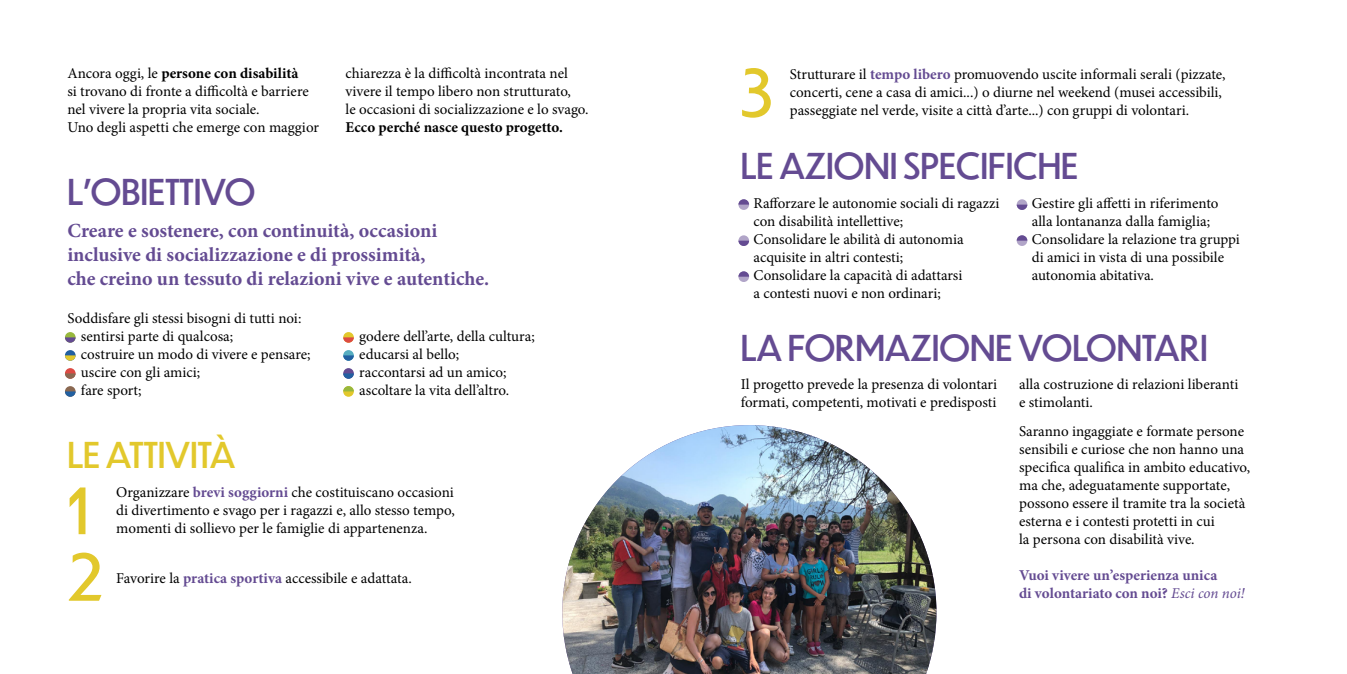
<style>
.page{position:relative;width:1347px;height:674px;background:#fff}
.page>*{position:absolute;margin:0;border:0;box-sizing:border-box;transform-origin:0 0}
.t1{font:62.5px "Dunbar Low";color:#e2c82c}
.t2{font:35px "Dunbar Low";color:#644b92}
.t3{font:35px "Dunbar Low";color:#e2c82c}
.t4{font:700 20px/24px "Minion Pro";color:#644b92}
.t5{font:15px/18px "Minion Pro";color:#000}
.t6{font:700 15px/18px "Minion Pro";color:#644b92}
.t7{font:700 15px "Minion Pro";color:#000}
.s1{font-weight:700}
.s2{font-weight:700;color:#644b92}
.s3{font-weight:400;font-style:italic}
</style>
<div class="page">
<div style="left:65px;top:368px;width:11px;height:10px;background:#dd4a43;border-radius:50%"></div>
<svg style="left:65px;top:373px;width:11px;height:5px"></svg>
<svg style="left:343px;top:386px;width:11px;height:10px"></svg>
<svg style="left:343px;top:386px;width:11px;height:5px"></svg>
<div style="left:343px;top:350px;width:11px;height:10px;background:#57aec1;border-radius:50%"></div>
<svg style="left:343px;top:355px;width:11px;height:5px"></svg>
<div style="left:343px;top:332px;width:11px;height:10px;background:#e2c82c;border-radius:50%"></div>
<svg style="left:343px;top:337px;width:11px;height:5px"></svg>
<div style="left:65px;top:386px;width:11px;height:10px;background:#8a6851;border-radius:50%"></div>
<svg style="left:65px;top:391px;width:11px;height:5px"></svg>
<div style="left:343px;top:368px;width:11px;height:10px;background:#644b92;border-radius:50%"></div>
<svg style="left:343px;top:373px;width:11px;height:5px"></svg>
<div style="left:65px;top:350px;width:11px;height:10px;background:#2260a1;border-radius:50%"></div>
<svg style="left:65px;top:355px;width:11px;height:5px"></svg>
<div style="left:65px;top:332px;width:11px;height:10px;background:#98b83d;border-radius:50%"></div>
<svg style="left:65px;top:337px;width:11px;height:5px"></svg>
<div style="left:738px;top:235px;width:11px;height:11px;background:#b1a5c8;border-radius:50%"></div>
<svg style="left:738px;top:240px;width:11px;height:6px"></svg>
<svg style="left:738px;top:199px;width:11px;height:11px"></svg>
<svg style="left:738px;top:199px;width:11px;height:5px"></svg>
<svg style="left:738px;top:271px;width:11px;height:11px"></svg>
<svg style="left:738px;top:271px;width:11px;height:5px"></svg>
<svg style="left:1016px;top:199px;width:11px;height:11px"></svg>
<svg style="left:1016px;top:204px;width:11px;height:6px"></svg>
<svg style="left:1016px;top:235px;width:11px;height:11px"></svg>
<svg style="left:1016px;top:235px;width:11px;height:5px"></svg>
<img style="left:562px;top:425px;width:374px;height:248px">
<p class="t5" style="left:67px;top:65px;width:253px">Ancora oggi, le <span class="s1">persone con disabilità<br></span>si trovano di fronte a difficoltà e barriere nel vivere la propria vita sociale.<br>Uno degli aspetti che emerge con maggior</p>
<p class="t5" style="left:345px;top:65px;width:244px">chiarezza è la difficoltà incontrata nel vivere il tempo libero non strutturato,<br>le occasioni di socializzazione e lo svago.</p>
<p class="t7" style="left:345px;top:117px;width:219px">Ecco perché nasce questo progetto.</p>
<h2 class="t2" style="left:67px;top:166px;width:189px">L’OBIETTIVO</h2>
<h3 class="t4" style="left:67px;top:218px;width:423px">Creare e sostenere, con continuità, occasioni inclusive di socializzazione e di prossimità,<br>che creino un tessuto di relazioni vive e autentiche.</h3>
<p class="t5" style="left:81px;top:309px;width:231px;text-indent:-14px">Soddisfare gli stessi bisogni di tutti noi: sentirsi parte di qualcosa;<br>costruire un modo di vivere e pensare; uscire con gli amici;<br>fare sport;</p>
<p class="t5" style="left:359px;top:327px;width:177px">godere dell’arte, della cultura; educarsi al bello;<br>raccontarsi ad un amico; ascoltare la vita dell’altro.</p>
<h2 class="t3" style="left:67px;top:429px;width:169px">LE ATTIVITÀ</h2>
<h1 class="t1" style="left:67px;top:465px;width:24px">1</h1>
<p class="t5" style="left:116px;top:483px;width:340px;text-align:justify">Organizzare <span class="s2">brevi soggiorni</span> che costituiscano occasioni di divertimento e svago per i ragazzi e, allo stesso tempo, momenti di sollievo per le famiglie di appartenenza.</p>
<h1 class="t1" style="left:67px;top:531px;width:38px">2</h1>
<p class="t5" style="left:116px;top:569px;width:297px">Favorire la <span class="s2">pratica sportiva</span> accessibile e adattata.</p>
<h1 class="t1" style="left:741px;top:47px;width:33px">3</h1>
<p class="t5" style="left:790px;top:65px;width:437px">Strutturare il <span class="s2">tempo libero</span> promuovendo uscite informali serali (pizzate, concerti, cene a casa di amici...) o diurne nel weekend (musei accessibili, passeggiate nel verde, visite a città d’arte...) con gruppi di volontari.</p>
<h2 class="t2" style="left:741px;top:141px;width:339px">LE AZIONI SPECIFICHE</h2>
<p class="t5" style="left:753px;top:194px;width:247px">Rafforzare le autonomie sociali di ragazzi con disabilità intellettive;<br>Consolidare le abilità di autonomia acquisite in altri contesti;<br>Consolidare la capacità di adattarsi<br>a contesti nuovi e non ordinari;</p>
<p class="t5" style="left:1031px;top:194px;width:210px">Gestire gli affetti in riferimento alla lontananza dalla famiglia;<br>Consolidare la relazione tra gruppi di amici in vista di una possibile autonomia abitativa.</p>
<h2 class="t2" style="left:741px;top:323px;width:468px">LA FORMAZIONE VOLONTARI</h2>
<p class="t5" style="left:741px;top:375px;width:258px">Il progetto prevede la presenza di volontari formati, competenti, motivati e predisposti</p>
<p class="t5" style="left:1019px;top:375px;width:221px">alla costruzione di relazioni liberanti e stimolanti.</p>
<p class="t5" style="left:1019px;top:422px;width:232px">Saranno ingaggiate e formate persone sensibili e curiose che non hanno una specifica qualifica in ambito educativo, ma che, adeguatamente supportate, possono essere il tramite tra la società esterna e i contesti protetti in cui<br>la persona con disabilità vive.</p>
<p class="t6" style="left:1019px;top:566px;width:227px">Vuoi vivere un’esperienza unica<br>di volontariato con noi? <span class="s3">Esci con noi!</span></p>
</div>
